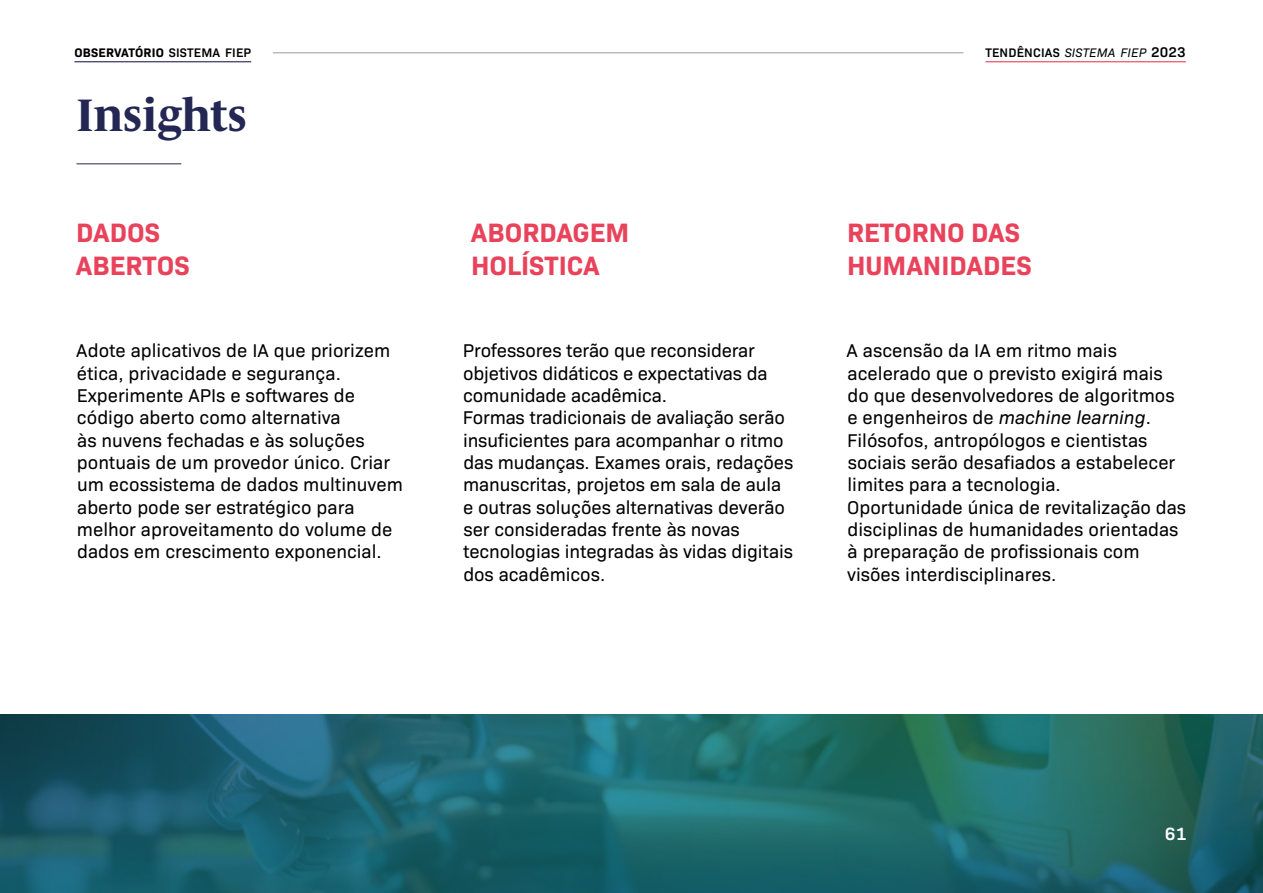
<style>
.page{position:relative;width:1263px;height:893px;background:#fff}
.page>*{position:absolute;margin:0;border:0;box-sizing:border-box;transform-origin:0 0}
.t1{font:700 46.5px "Le Monde Journal Std";color:#242753}
.t2{font:700 27px/32.4px "Bio Sans";color:#e9435c}
.t3{font:18.75px/22.4px "Bio Sans";color:#000}
.t4{font:600 18px "Bio Sans";color:#fff}
.t5{font:italic 12.6px "Bio Sans";letter-spacing:.015em;color:#000}
.t6{font:700 12.6px "Bio Sans";letter-spacing:.015em;color:#000}
.s1{font-weight:600}
.s2{font-weight:600;font-style:normal}
.s3{font-weight:600;font-style:normal;font-size:14.25px}
.s4{font-style:italic}
</style>
<div class="page">
<svg style="left:0;top:714px;width:1263px;height:179px;background:#1d656b"></svg>
<hr style="left:985px;top:61px;width:201px;height:1px;background:#e9435c">
<hr style="left:74px;top:61px;width:177px;height:1px;background:#242753">
<hr style="left:273px;top:52px;width:690px;height:1px;background:#9d9795">
<hr style="left:77px;top:163px;width:104px;height:2px;background:#1a2144">
<p class="t6" style="left:74px;top:43px;width:178px">OBSERVATÓRIO <span class="s1">SISTEMA FIEP</span></p>
<p class="t5" style="left:985px;top:44px;width:202px"><span class="s2">TENDÊNCIAS</span> SISTEMA FIEP <span class="s3">2023</span></p>
<h1 class="t1" style="left:77px;top:89px;width:172px">Insights</h1>
<h2 class="t2" style="left:76px;top:215px;width:115px">DADOS<br>ABERTOS</h2>
<h2 class="t2" style="left:471px;top:215px;width:160px">ABORDAGEM<br>HOLÍSTICA</h2>
<h2 class="t2" style="left:847px;top:215px;width:186px">RETORNO DAS<br>HUMANIDADES</h2>
<p class="t3" style="left:76px;top:338px;width:328px">Adote aplicativos de IA que priorizem ética, privacidade e segurança.<br>Experimente APIs e softwares de código aberto como alternativa<br>às nuvens fechadas e às soluções pontuais de um provedor único. Criar um ecossistema de dados multinuvem aberto pode ser estratégico para melhor aproveitamento do volume de dados em crescimento exponencial.</p>
<p class="t3" style="left:463px;top:338px;width:332px">Professores terão que reconsiderar objetivos didáticos e expectativas da comunidade acadêmica.<br>Formas tradicionais de avaliação serão insuficientes para acompanhar o ritmo das mudanças. Exames orais, redações manuscritas, projetos em sala de aula e outras soluções alternativas deverão ser consideradas frente às novas tecnologias integradas às vidas digitais dos acadêmicos.</p>
<p class="t3" style="left:846px;top:338px;width:341px">A ascensão da IA em ritmo mais acelerado que o previsto exigirá mais do que desenvolvedores de algoritmos e engenheiros de <span class="s4">machine learning</span>.<br>Filósofos, antropólogos e cientistas sociais serão desafiados a estabelecer limites para a tecnologia.<br>Oportunidade única de revitalização das disciplinas de humanidades orientadas à preparação de profissionais com visões interdisciplinares.</p>
<p class="t4" style="left:1165px;top:820px;width:23px">61</p>
</div>
